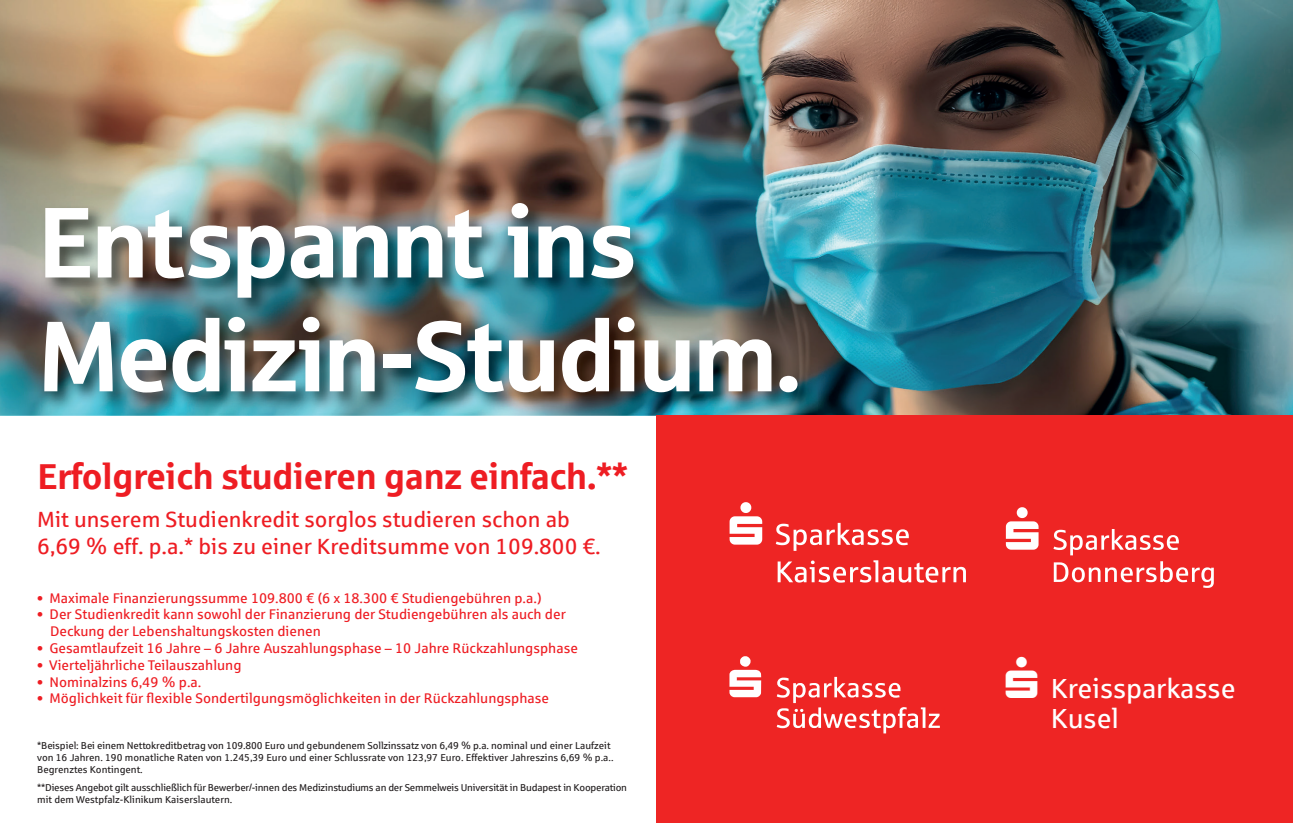
<style>
.page{position:relative;width:1293px;height:823px;background:#fff}
.page>*{position:absolute;margin:0;border:0;box-sizing:border-box;transform-origin:0 0}
.t1{font:99.8px/113.8px "Sparkasse Head";color:#fff}
.t2{font:700 36px "Sparkasse Rg";letter-spacing:-.02em;color:#ee1d23}
.t3{font:27.6px/30.2px "Sparkasse Rg";letter-spacing:-.005em;color:#fff}
.t4{font:22px/26.4px "Sparkasse Rg";color:#ee1d23}
.t5{font:14px/16.8px "Sparkasse Rg";color:#ee1d23}
.t6{font:10px/12px "Sparkasse Rg";letter-spacing:-.01em;color:#231f20}
</style>
<div class="page">
<img style="left:0;top:0;width:1293px;height:415px">
<img style="left:41px;top:200px;width:776px;height:212px">
<div style="left:656px;top:415px;width:637px;height:407px;background:#ee2524"></div>
<svg style="left:1006px;top:507px;width:32px;height:42px"></svg>
<svg style="left:1053px;top:529px;width:126px;height:26px"></svg>
<svg style="left:1053px;top:561px;width:160px;height:26px"></svg>
<svg style="left:729px;top:656px;width:32px;height:40px"></svg>
<svg style="left:776px;top:676px;width:164px;height:57px"></svg>
<svg style="left:729px;top:502px;width:237px;height:80px"></svg>
<h1 class="t1" style="left:39px;top:182px;width:763px">Entspannt ins<br>Medizin-Studium.</h1>
<h2 class="t2" style="left:37px;top:453px;width:592px">Erfolgreich studieren ganz einfach.**</h2>
<h3 class="t4" style="left:37px;top:505px;width:565px">Mit unserem Studienkredit sorglos studieren schon ab<br>6,69 % eff. p.a.* bis zu einer Kreditsumme von 109.800 €.</h3>
<h3 class="t5" style="left:37px;top:588px;width:506px">• Maximale Finanzierungssumme 109.800 € (6 x 18.300 € Studiengebühren p.a.)</h3>
<h3 class="t5" style="left:50px;top:605px;width:517px;text-indent:-13px">• Der Studienkredit kann sowohl der Finanzierung der Studiengebühren als auch der<br>Deckung der Lebenshaltungskosten dienen</h3>
<h3 class="t5" style="left:37px;top:639px;width:542px">• Gesamtlaufzeit 16 Jahre – 6 Jahre Auszahlungsphase – 10 Jahre Rückzahlungsphase</h3>
<h3 class="t5" style="left:37px;top:655px;width:206px">• Vierteljährliche Teilauszahlung</h3>
<h3 class="t5" style="left:37px;top:672px;width:166px">• Nominalzins 6,49 % p.a.</h3>
<h3 class="t5" style="left:37px;top:689px;width:513px">• Möglichkeit für flexible Sondertilgungsmöglichkeiten in der Rückzahlungsphase</h3>
<p class="t6" style="left:37px;top:738px;width:578px">*Beispiel: Bei einem Nettokreditbetrag von 109.800 Euro und gebundenem Sollzinssatz von 6,49 % p.a. nominal und einer Laufzeit von 16 Jahren. 190 monatliche Raten von 1.245,39 Euro und einer Schlussrate von 123,97 Euro. Effektiver Jahreszins 6,69 % p.a..<br>Begrenztes Kontingent.</p>
<p class="t6" style="left:37px;top:780px;width:591px">**Dieses Angebot gilt ausschließlich für Bewerber/-innen des Medizinstudiums an der Semmelweis Universität in Budapest in Kooperation mit dem Westpfalz-Klinikum Kaiserslautern.</p>
<h3 class="t3" style="left:1050px;top:672px;width:186px">Kreissparkasse<br>Kusel</h3>
</div>
